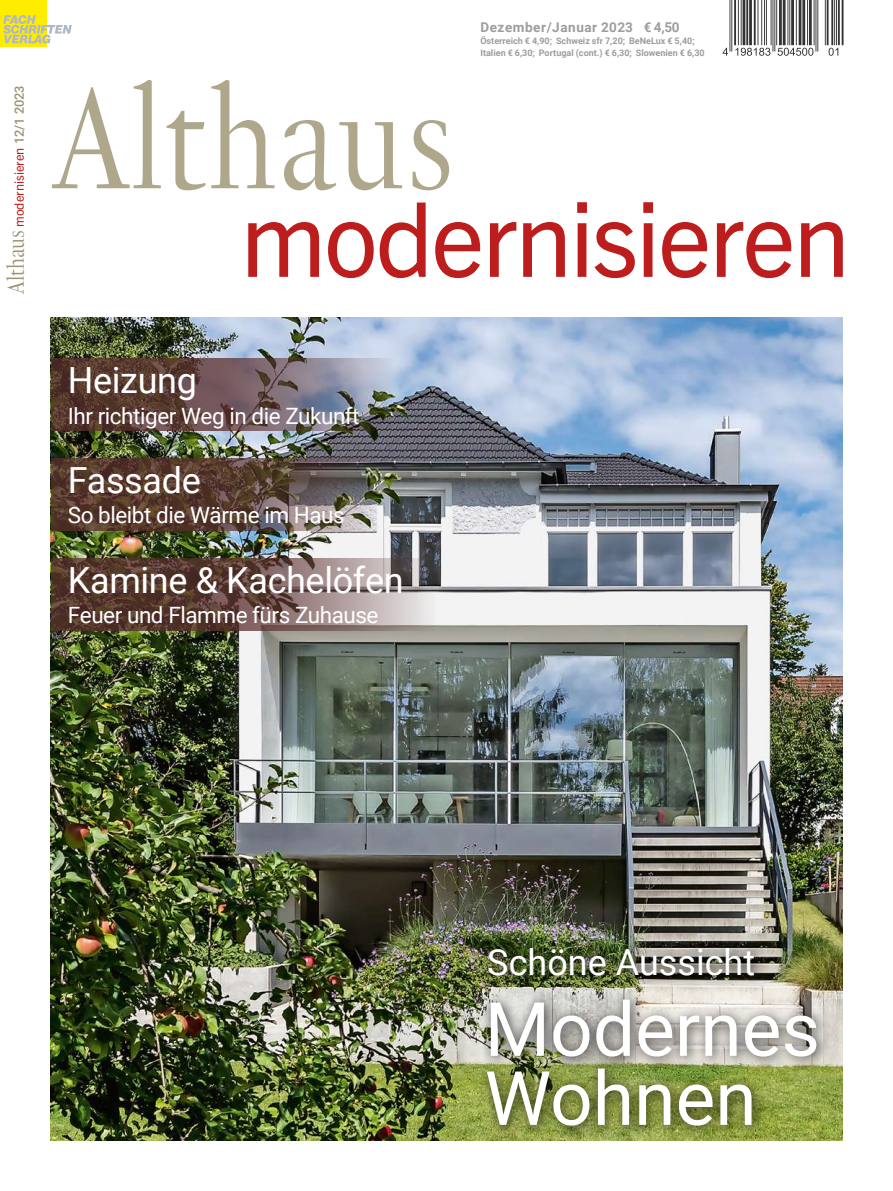
<style>
.page{position:relative;width:893px;height:1191px;background:#fff}
.page>*{position:absolute;margin:0;border:0;box-sizing:border-box;transform-origin:0 0}
.t1{font:75px/69px "Roboto";color:#fff}
.t2{font:36px "Roboto";letter-spacing:-.01em;color:#fff}
.t3{font:300 22.8px "PS Fournier Std";color:#9b9372;scale:.86 1}
.t4{font:22.5px "Roboto";letter-spacing:-.02em;color:#fff}
.t5{font:700 13.5px "Roboto";letter-spacing:.04em;color:#9d9d9c}
.t6{font:12.9px "Trade Gothic Next LT Pro";color:#bd1d1d}
.t7{font:700 9px/12px "Roboto";letter-spacing:.005em;color:#9d9d9c}
.s1{font-family:"Roboto";font-weight:500;color:#9b9372}
</style>
<div class="page">
<img style="left:51px;top:317px;width:792px;height:823px">
<svg style="left:51px;top:358px;width:342px;height:73px;background:#6c5959"></svg>
<img style="left:51px;top:458px;width:327px;height:72px">
<svg style="left:51px;top:558px;width:384px;height:72px;background:#745c56"></svg>
<div style="left:477px;top:989px;width:356px;height:152px;background:#000;opacity:.6"></div>
<div style="left:478px;top:990px;width:348px;height:144px;background:#000;opacity:.3"></div>
<div style="left:0;top:0;width:47px;height:47px;background:#ffed00"></div>
<svg style="left:3px;top:15px;width:69px;height:29px"></svg>
<svg style="left:52px;top:80px;width:397px;height:110px"></svg>
<svg style="left:248px;top:202px;width:595px;height:76px"></svg>
<svg style="left:723px;top:0;width:120px;height:56px"></svg>
<div style="left:478px;top:938px;width:292px;height:54px;background:#000;opacity:.6"></div>
<div style="left:480px;top:939px;width:283px;height:46px;background:#000;opacity:.45"></div>
<h3 class="t6" style="left:10px;top:227px;width:143px;rotate:-90deg">modernisieren <span class="s1">12/1 2023</span></h3>
<h3 class="t3" style="left:2px;top:294px;width:76px;rotate:-90deg">Althaus</h3>
<h2 class="t2" style="left:68px;top:355px;width:131px">Heizung</h2>
<h3 class="t4" style="left:68px;top:400px;width:293px">Ihr richtiger Weg in die Zukunft</h3>
<h2 class="t2" style="left:68px;top:455px;width:134px">Fassade</h2>
<h3 class="t4" style="left:68px;top:499px;width:278px">So bleibt die Wärme im Haus</h3>
<h2 class="t2" style="left:68px;top:555px;width:337px">Kamine &amp; Kachelöfen</h2>
<h3 class="t4" style="left:68px;top:599px;width:312px">Feuer und Flamme fürs Zuhause</h3>
<h3 class="t5" style="left:480px;top:17px;width:201px">Dezember/Januar 2023 € 4,50</h3>
<p class="t7" style="left:480px;top:34px;width:226px">Österreich € 4,90; Schweiz sfr 7,20; BeNeLux € 5,40;<br>Italien € 6,30; Portugal (cont.) € 6,30; Slowenien € 6,30</p>
<h2 class="t2" style="left:487px;top:937px;width:269px">Schöne Aussicht</h2>
<h1 class="t1" style="left:485px;top:992px;width:337px">Modernes<br>Wohnen</h1>
</div>
